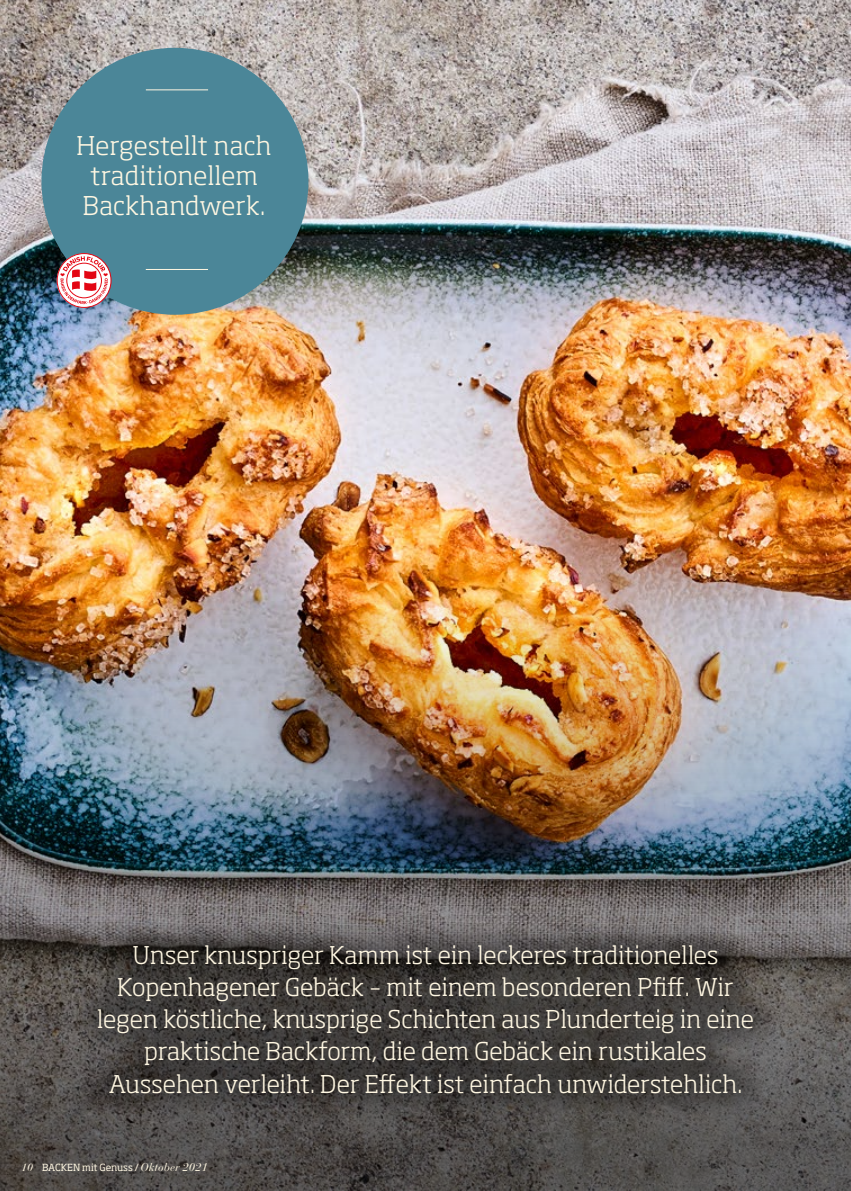
<style>
.page{position:relative;width:851px;height:1191px;background:#fff}
.page>*{position:absolute;margin:0;border:0;box-sizing:border-box;transform-origin:0 0}
.t1{font:300 25.5px/30px "Soho Std";letter-spacing:.01em;color:#fff7e2}
.t2{font:300 24.15px/32.2px "Soho Std";letter-spacing:.005em;color:#fff7e2;text-align:center}
.t3{font:9.75px "Soho Std";color:#fff7e2}
.s1{font-family:"Bauer Bodoni Std";font-style:italic;font-size:10.5px}
.s2{font-family:"Bauer Bodoni Std";font-style:italic;font-size:11.25px}
</style>
<div class="page">
<img style="left:0;top:0;width:850px;height:596px">
<img style="left:0;top:596px;width:850px;height:595px">
<div style="left:68px;top:914px;width:714px;height:209px;background:#000;opacity:.37"></div>
<div style="left:41px;top:48px;width:267px;height:267px;background:#4b8698;border-radius:50%"></div>
<hr style="left:146px;top:89px;width:62px;height:1px;background:#fff7e2">
<hr style="left:146px;top:269px;width:62px;height:1px;background:#fff7e2">
<svg style="left:57px;top:253px;width:54px;height:55px"></svg>
<p class="t1" style="left:76px;top:131px;width:196px">Hergestellt nach traditionellem<br>Backhandwerk.</p>
<p class="t2" style="left:97px;top:938px;width:658px">Unser knuspriger Kamm ist ein leckeres traditionelles Kopenhagener Gebäck – mit einem besonderen Pfiff. Wir legen köstliche, knusprige Schichten aus Plunderteig in eine praktische Backform, die dem Gebäck ein rustikales Aussehen verleiht. Der Effekt ist einfach unwiderstehlich.</p>
<p class="t3" style="left:21px;top:1160px;width:188px"><span class="s1">10</span> BACKEN mit Genuss / <span class="s2">Oktober 2021</span></p>
</div>
